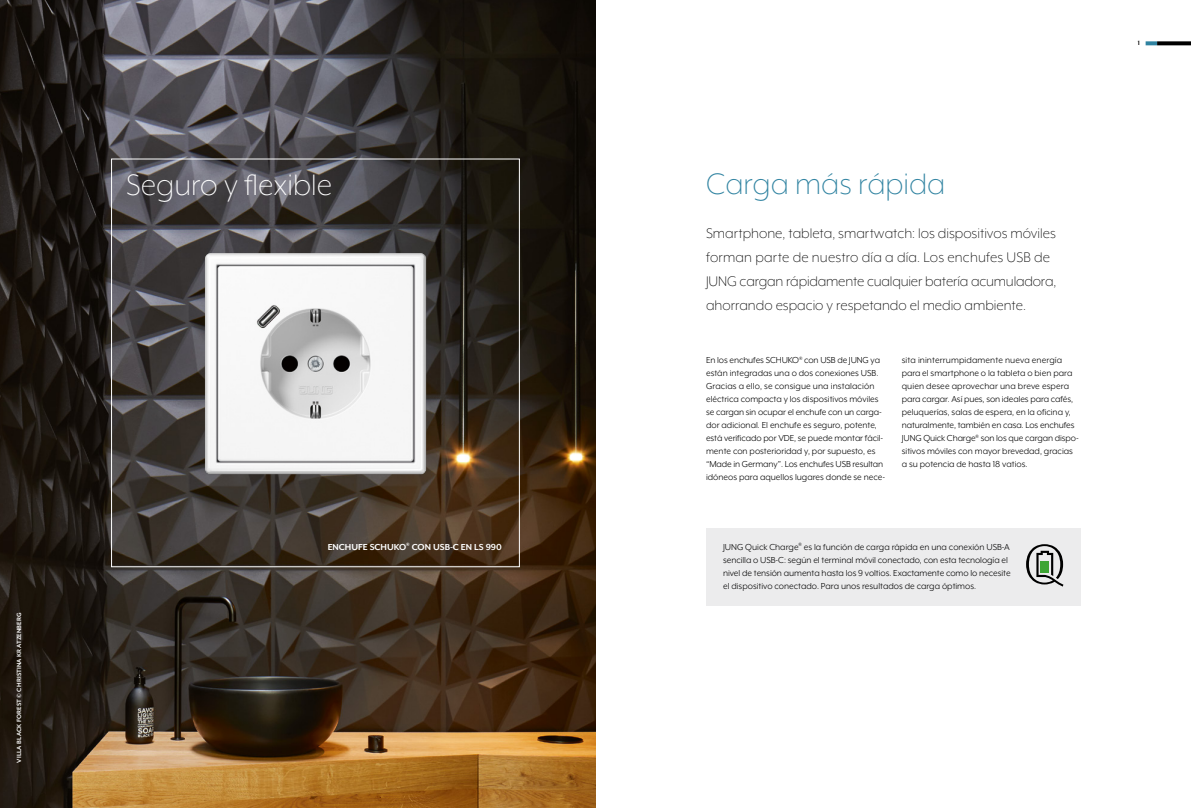
<style>
.page{position:relative;width:1191px;height:808px;background:#fff}
.page>*{position:absolute;margin:0;border:0;box-sizing:border-box;transform-origin:0 0}
.t1{font:300 34px "Mr Eaves XL Mod OT";color:#fff}
.t2{font:300 34px "Mr Eaves XL Mod OT";color:#3083a1}
.t3{font:300 16px/24px "Mr Eaves XL Mod OT";color:#000}
.t4{font:10px/13px "Mr Eaves XL Mod OT";color:#000}
.t5{font:700 10px "Mr Eaves XL Mod OT";color:#fff}
.t6{font:700 7px "Mr Eaves XL Mod OT";letter-spacing:.02em;color:#fff}
.t7{font:700 7px "Mr Eaves XL Mod OT";color:#000}
</style>
<div class="page">
<img style="left:0;top:0;width:595px;height:808px">
<div style="left:706px;top:528px;width:374px;height:77px;background:#ececed"></div>
<svg style="left:1026px;top:544px;width:37px;height:42px"></svg>
<img style="left:202px;top:250px;width:226px;height:226px">
<svg style="left:1145px;top:41px;width:12px;height:4px"></svg>
<svg style="left:1157px;top:41px;width:34px;height:4px"></svg>
<p class="t6" style="left:16px;top:763px;width:152px;rotate:-90deg">VILLA BLACK FOREST © CHRISTINA KRATZENBERG</p>
<h1 class="t1" style="left:126px;top:168px;width:207px">Seguro y flexible</h1>
<h1 class="t2" style="left:706px;top:167px;width:241px">Carga más rápida</h1>
<h2 class="t3" style="left:706px;top:221px;width:352px">Smartphone, tableta, smartwatch: los dispositivos móviles forman parte de nuestro día a día. Los enchufes USB de JUNG cargan rápidamente cualquier batería acumuladora, ahorrando espacio y respetando el medio ambiente.</h2>
<p class="t5" style="left:328px;top:542px;width:176px">ENCHUFE SCHUKO<sup>®</sup> CON USB-C EN LS 990</p>
<p class="t4" style="left:706px;top:354px;width:181px">En los enchufes SCHUKO<sup>®</sup> con USB de JUNG ya están integradas una o dos conexiones USB.<br>Gracias a ello, se consigue una instalación eléctrica compacta y los dispositivos móviles se cargan sin ocupar el enchufe con un carga&shy;dor adicional. El enchufe es seguro, potente, está verificado por VDE, se puede montar fácil&shy;mente con posterioridad y, por supuesto, es “Made in Germany”. Los enchufes USB resultan idóneos para aquellos lugares donde se nece-</p>
<p class="t4" style="left:901px;top:354px;width:178px">sita ininterrumpidamente nueva energía para el smartphone o la tableta o bien para quien desee aprovechar una breve espera para cargar. Así pues, son ideales para cafés, peluquerías, salas de espera, en la oficina y, naturalmente, también en casa. Los enchufes JUNG Quick Charge<sup>®</sup> son los que cargan dispo&shy;sitivos móviles con mayor brevedad, gracias a su potencia de hasta 18 vatios.</p>
<p class="t4" style="left:723px;top:540px;width:289px">JUNG Quick Charge<sup>®</sup> es la función de carga rápida en una conexión USB-A sencilla o USB-C: según el terminal móvil conectado, con esta tecnología el nivel de tensión aumenta hasta los 9 voltios. Exactamente como lo necesite el dispositivo conectado. Para unos resultados de carga óptimos.</p>
<p class="t7" style="left:1137px;top:40px;width:4px">1</p>
</div>
